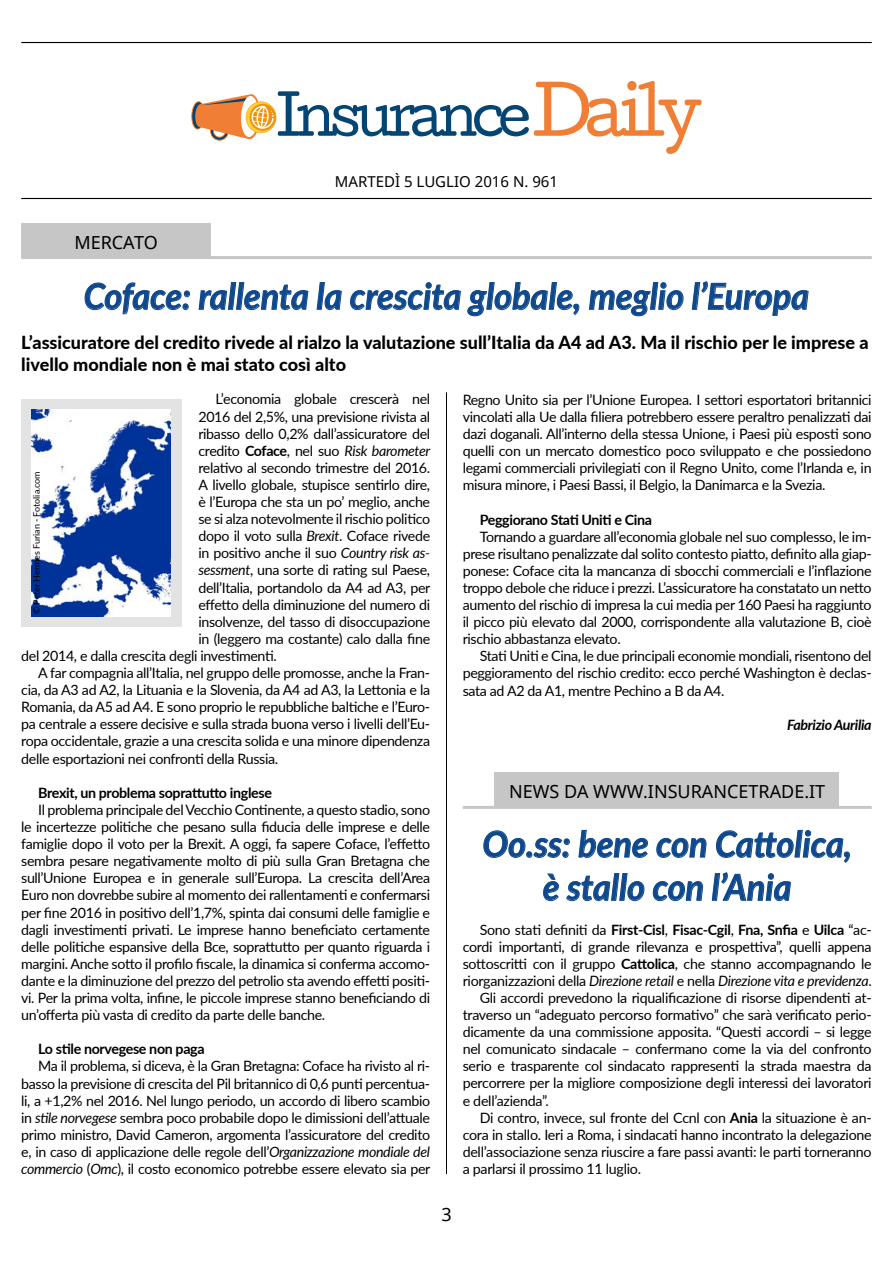
<style>
.page{position:relative;width:893px;height:1263px;background:#fff}
.page>*{position:absolute;margin:0;border:0;box-sizing:border-box;transform-origin:0 0}
.t1{font:italic 700 36px/43.2px "Lato";color:#0f488c;text-align:center;scale:.95 1}
.t2{font:800 18px/21.6px "Lato";color:#000}
.t3{font:18px "Noto Sans";color:#000}
.t4{font:15px "Noto Sans";color:#000}
.t5{font:14.25px/17.1px "Lato";letter-spacing:-.025em;color:#000;text-align:justify}
.t6{font:700 14.25px "Lato";letter-spacing:-.025em;color:#000}
.t7{font:italic 14.25px "Lato";letter-spacing:-.02em;color:#000}
.t8{font:italic 700 14.25px "Lato";letter-spacing:-.025em;color:#000}
.t9{font:9px "Lato";color:#000}
.s1{font-weight:700}
.s2{font-style:italic}
.s3{font-weight:400}
.s4{font-style:normal}
</style>
<div class="page">
<hr style="left:21px;top:42px;width:851px;height:1px;background:#000">
<hr style="left:21px;top:198px;width:851px;height:1px;background:#000">
<svg style="left:191px;top:81px;width:511px;height:73px"></svg>
<hr style="left:892px;top:1125px;width:1px;height:138px;background:#dadada">
<hr style="left:446px;top:392px;width:1px;height:782px;background:#000">
<hr style="left:21px;top:256px;width:851px;height:3px;background:#c6c6c6">
<div style="left:21px;top:223px;width:190px;height:35px;background:#c6c6c6"></div>
<div style="left:21px;top:399px;width:160px;height:228px;background:#e3e3e3"></div>
<img style="left:32px;top:410px;width:139px;height:206px">
<svg style="left:84px;top:282px;width:106px;height:32px"></svg>
<svg style="left:198px;top:282px;width:111px;height:29px"></svg>
<svg style="left:316px;top:282px;width:26px;height:28px"></svg>
<svg style="left:350px;top:282px;width:111px;height:28px"></svg>
<svg style="left:467px;top:282px;width:113px;height:35px"></svg>
<svg style="left:589px;top:282px;width:95px;height:35px"></svg>
<svg style="left:692px;top:281px;width:117px;height:35px"></svg>
<div style="left:494px;top:772px;width:345px;height:34px;background:#c6c6c6"></div>
<hr style="left:463px;top:806px;width:409px;height:3px;background:#c6c6c6">
<svg style="left:483px;top:830px;width:87px;height:28px"></svg>
<svg style="left:578px;top:829px;width:70px;height:29px"></svg>
<svg style="left:656px;top:837px;width:51px;height:21px"></svg>
<svg style="left:716px;top:829px;width:134px;height:34px"></svg>
<svg style="left:543px;top:873px;width:16px;height:28px"></svg>
<svg style="left:566px;top:873px;width:79px;height:28px"></svg>
<svg style="left:652px;top:881px;width:51px;height:20px"></svg>
<svg style="left:711px;top:872px;width:80px;height:29px"></svg>
<p class="t3" style="left:74px;top:230px;width:85px">MERCATO</p>
<p class="t4" style="left:335px;top:171px;width:225px">MARTEDÌ 5 LUGLIO 2016 N. 961</p>
<h1 class="t1" style="left:84px;top:273px;width:765px">Coface: rallenta la crescita globale, meglio l’Europa</h1>
<p class="t2" style="left:21px;top:331px;width:849px">L’assicuratore del credito rivede al rialzo la valutazione sull’Italia da A4 ad A3. Ma il rischio per le imprese a livello mondiale non è mai stato così alto</p>
<p class="t5" style="left:215px;top:390px;width:216px">L’economia globale crescerà nel</p>
<p class="t5" style="left:198px;top:407px;width:233px">2016 del 2,5%, una previsione rivista al</p>
<p class="t5" style="left:198px;top:424px;width:233px">ribasso dello 0,2% dall’assicuratore del</p>
<p class="t5" style="left:198px;top:441px;width:234px">credito <span class="s1">Coface</span>, nel suo <span class="s2">Risk barometer</span></p>
<p class="t5" style="left:198px;top:458px;width:233px">relativo al secondo trimestre del 2016.</p>
<p class="t5" style="left:198px;top:476px;width:233px">A livello globale, stupisce sentirlo dire,</p>
<p class="t5" style="left:198px;top:493px;width:233px">è l’Europa che sta un po’ meglio, anche</p>
<p class="t5" style="left:198px;top:510px;width:233px">se si alza notevolmente il rischio politico</p>
<p class="t5" style="left:198px;top:527px;width:233px">dopo il voto sulla <span class="s2">Brexit</span>. Coface rivede</p>
<p class="t5" style="left:198px;top:544px;width:233px">in positivo anche il suo <span class="s2">Country risk as-</span></p>
<p class="t5" style="left:198px;top:561px;width:233px"><span class="s2">sessment</span>, una sorte di rating sul Paese,</p>
<p class="t5" style="left:198px;top:578px;width:234px">dell’Italia, portandolo da A4 ad A3, per</p>
<p class="t5" style="left:198px;top:595px;width:233px">effetto della diminuzione del numero di</p>
<p class="t5" style="left:198px;top:612px;width:233px">insolvenze, del tasso di disoccupazione</p>
<p class="t5" style="left:198px;top:629px;width:233px">in (leggero ma costante) calo dalla fine</p>
<p class="t5" style="left:21px;top:647px;width:257px">del 2014, e dalla crescita degli investimenti.</p>
<p class="t5" style="left:38px;top:664px;width:393px">A far compagnia all’Italia, nel gruppo delle promosse, anche la Fran-</p>
<p class="t5" style="left:21px;top:681px;width:410px">cia, da A3 ad A2, la Lituania e la Slovenia, da A4 ad A3, la Lettonia e la</p>
<p class="t5" style="left:21px;top:698px;width:410px">Romania, da A5 ad A4. E sono proprio le repubbliche baltiche e l’Euro-</p>
<p class="t5" style="left:21px;top:715px;width:410px">pa centrale a essere decisive e sulla strada buona verso i livelli dell’Eu-</p>
<p class="t5" style="left:21px;top:732px;width:410px">ropa occidentale, grazie a una crescita solida e una minore dipendenza</p>
<p class="t5" style="left:21px;top:749px;width:258px">delle esportazioni nei confronti della Russia.</p>
<p class="t6" style="left:38px;top:782px;width:235px">Brexit, un problema soprattutto inglese</p>
<p class="t5" style="left:21px;top:800px;width:410px;text-indent:17px">Il problema principale del Vecchio Continente, a questo stadio, sono le incertezze politiche che pesano sulla fiducia delle imprese e delle famiglie dopo il voto per la Brexit. A oggi, fa sapere Coface, l’effetto sembra pesare negativamente molto di più sulla Gran Bretagna che sull’Unione Europea e in generale sull’Europa. La crescita dell’Area Euro non dovrebbe subire al momento dei rallentamenti e confermarsi per fine 2016 in positivo dell’1,7%, spinta dai consumi delle famiglie e dagli investimenti privati. Le imprese hanno beneficiato certamente delle politiche espansive della Bce, soprattutto per quanto riguarda i margini. Anche sotto il profilo fiscale, la dinamica si conferma accomo&shy;dante e la diminuzione del prezzo del petrolio sta avendo effetti positi&shy;vi. Per la prima volta, infine, le piccole imprese stanno beneficiando di un’offerta più vasta di credito da parte delle banche.</p>
<p class="t6" style="left:38px;top:1039px;width:168px">Lo stile norvegese non paga</p>
<p class="t5" style="left:21px;top:1057px;width:411px;text-indent:17px">Ma il problema, si diceva, è la Gran Bretagna: Coface ha rivisto al ri&shy;basso la previsione di crescita del Pil britannico di 0,6 punti percentua&shy;li, a +1,2% nel 2016. Nel lungo periodo, un accordo di libero scambio in <span class="s2">stile norvegese</span> sembra poco probabile dopo le dimissioni dell’attuale primo ministro, David Cameron, argomenta l’assicuratore del credito e, in caso di applicazione delle regole dell’<span class="s2">Organizzazione mondiale del commercio</span> (<span class="s2">Omc</span>), il costo economico potrebbe essere elevato sia per</p>
<p class="t9" style="left:30px;top:614px;width:144px;rotate:-90deg">© Peter Hermes Furian - Fotolia.com</p>
<p class="t5" style="left:463px;top:390px;width:410px">Regno Unito sia per l’Unione Europea. I settori esportatori britannici vincolati alla Ue dalla filiera potrebbero essere peraltro penalizzati dai dazi doganali. All’interno della stessa Unione, i Paesi più esposti sono quelli con un mercato domestico poco sviluppato e che possiedono legami commerciali privilegiati con il Regno Unito, come l’Irlanda e, in misura minore, i Paesi Bassi, il Belgio, la Danimarca e la Svezia.</p>
<p class="t6" style="left:480px;top:509px;width:174px">Peggiorano Stati Uniti e Cina</p>
<p class="t5" style="left:463px;top:527px;width:410px;text-indent:17px">Tornando a guardare all’economia globale nel suo complesso, le im&shy;prese risultano penalizzate dal solito contesto piatto, definito alla giap&shy;ponese: Coface cita la mancanza di sbocchi commerciali e l’inflazione troppo debole che riduce i prezzi. L’assicuratore ha constatato un netto aumento del rischio di impresa la cui media per 160 Paesi ha raggiunto il picco più elevato dal 2000, corrispondente alla valutazione B, cioè rischio abbastanza elevato.</p>
<p class="t5" style="left:463px;top:647px;width:410px;text-indent:17px">Stati Uniti e Cina, le due principali economie mondiali, risentono del peggioramento del rischio credito: ecco perché Washington è declas&shy;sata ad A2 da A1, mentre Pechino a B da A4.</p>
<p class="t8" style="left:787px;top:714px;width:86px">Fabrizio Aurilia</p>
<p class="t3" style="left:509px;top:779px;width:318px">NEWS DA WWW.INSURANCETRADE.IT</p>
<h1 class="t1" style="left:482px;top:821px;width:390px">Oo.ss: bene con Cattolica, è stallo con l’Ania</h1>
<p class="t6" style="left:480px;top:919px;width:393px"><span class="s3">Sono stati definiti da</span> First-Cisl<span class="s3">,</span> Fisac-Cgil<span class="s3">,</span> Fna, Snfia <span class="s3">e</span> Uilca <span class="s3">“ac-</span></p>
<p class="t5" style="left:463px;top:937px;width:410px">cordi importanti, di grande rilevanza e prospettiva”, quelli appena</p>
<p class="t5" style="left:463px;top:954px;width:410px">sottoscritti con il gruppo <span class="s1">Cattolica</span>, che stanno accompagnando le</p>
<p class="t7" style="left:463px;top:970px;width:410px"><span class="s4">riorganizzazioni della</span> Direzione retail <span class="s4">e nella</span> Direzione vita e previdenza<span class="s4">.</span></p>
<p class="t5" style="left:480px;top:989px;width:393px">Gli accordi prevedono la riqualificazione di risorse dipendenti at-</p>
<p class="t5" style="left:463px;top:1006px;width:410px">traverso un “adeguato percorso formativo” che sarà verificato perio-</p>
<p class="t5" style="left:463px;top:1023px;width:410px">dicamente da una commissione apposita. “Questi accordi – si legge</p>
<p class="t5" style="left:463px;top:1040px;width:410px">nel comunicato sindacale – confermano come la via del confronto</p>
<p class="t5" style="left:463px;top:1057px;width:410px">serio e trasparente col sindacato rappresenti la strada maestra da</p>
<p class="t5" style="left:463px;top:1074px;width:410px">percorrere per la migliore composizione degli interessi dei lavoratori</p>
<p class="t5" style="left:463px;top:1091px;width:88px">e dell’azienda”.</p>
<p class="t5" style="left:480px;top:1108px;width:393px">Di contro, invece, sul fronte del Ccnl con <span class="s1">Ania</span> la situazione è an-</p>
<p class="t5" style="left:463px;top:1125px;width:410px">cora in stallo. Ieri a Roma, i sindacati hanno incontrato la delegazione</p>
<p class="t5" style="left:463px;top:1142px;width:410px">dell’associazione senza riuscire a fare passi avanti: le parti torneranno</p>
<p class="t5" style="left:463px;top:1160px;width:180px">a parlarsi il prossimo 11 luglio.</p>
<p class="t3" style="left:441px;top:1202px;width:12px">3</p>
</div>
